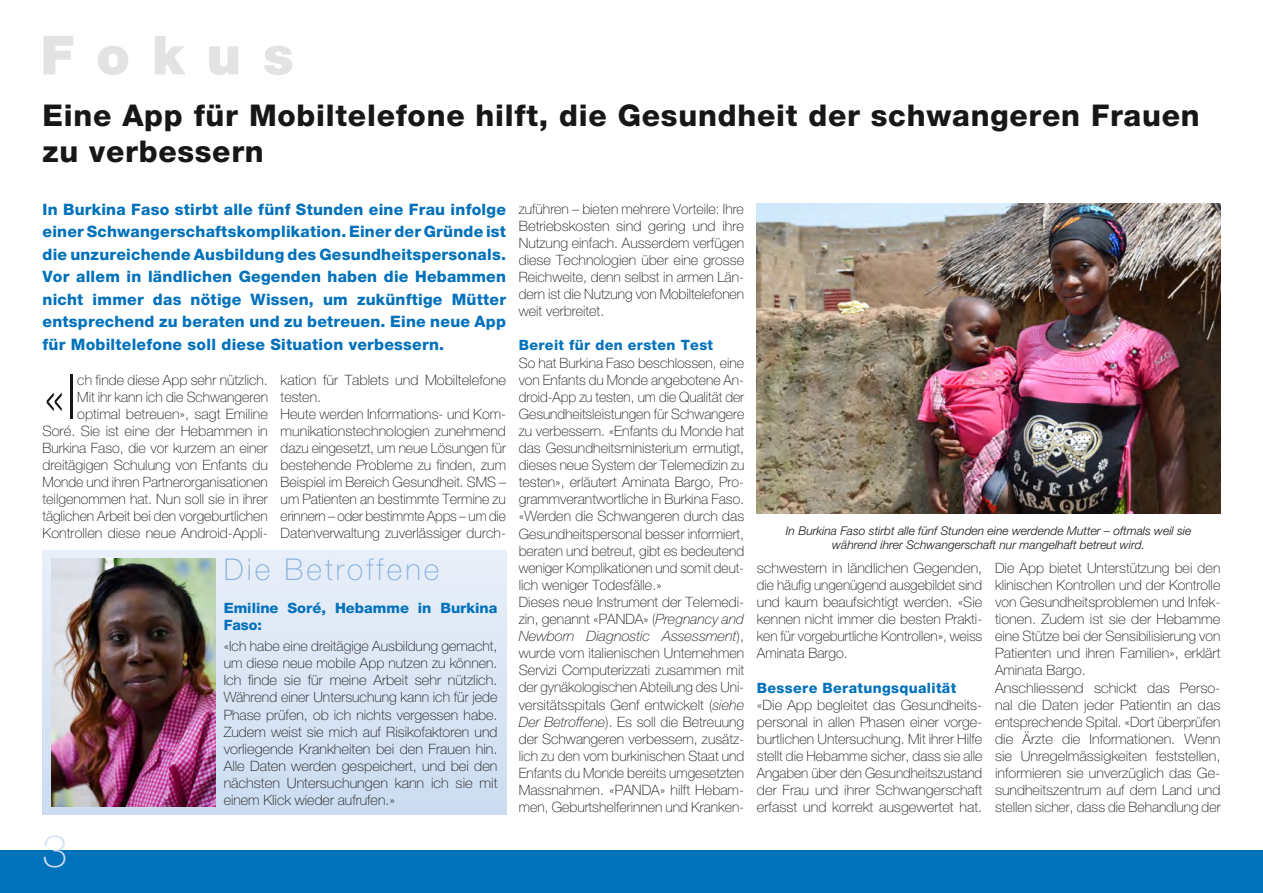
<style>
.page{position:relative;width:1263px;height:893px;background:#fff}
.page>*{position:absolute;margin:0;border:0;box-sizing:border-box;transform-origin:0 0}
.t1{font:100 62.1px "Helvetica Neue LT Pro";color:#181716}
.t2{font:900 54px "Helvetica Neue LT Pro";letter-spacing:.4em;color:#e3e3e3}
.t3{font:100 45px "Helvetica Neue LT Pro";color:#d3dff3}
.t4{font:800 30px/36px "Helvetica Neue LT Pro";letter-spacing:.025em;color:#181716}
.t5{font:100 30px "Helvetica Neue LT Pro";letter-spacing:.1em;color:#86b1df}
.t6{font:800 15.75px/22.5px "Helvetica Neue LT Pro";letter-spacing:.015em;color:#0071bb;text-align:justify}
.t7{font:100 14.25px/17.1px "Helvetica Neue LT Pro";color:#181716;text-align:justify}
.t8{font:800 14.25px "Helvetica Neue LT Pro";letter-spacing:.025em;color:#0071bb}
.t9{font:800 14.25px/17.1px "Helvetica Neue LT Pro";color:#0071bb}
.t10{font:italic 300 12px/13.5px "Helvetica Neue LT Pro";color:#181716;text-align:center}
.s1{font-style:italic}
</style>
<div class="page">
<div style="left:0;top:850px;width:1263px;height:43px;background:#0071bb"></div>
<img style="left:757px;top:203px;width:463px;height:311px">
<div style="left:43px;top:550px;width:463px;height:264px;background:linear-gradient(to bottom,#e9eff9,#cbdaf0)"></div>
<img style="left:51px;top:559px;width:164px;height:247px">
<h2 class="t2" style="left:40px;top:23px;width:255px">Fokus</h2>
<h3 class="t4" style="left:43px;top:97px;width:1159px">Eine App für Mobiltelefone hilft, die Gesundheit der schwangeren Frauen zu verbessern</h3>
<p class="t6" style="left:43px;top:198px;width:465px">In Burkina Faso stirbt alle fünf Stunden eine Frau infolge einer Schwangerschaftskomplikation. Einer der Gründe ist die unzureichende Ausbildung des Gesundheitspersonals.<br>Vor allem in ländlichen Gegenden haben die Hebammen nicht immer das nötige Wissen, um zukünftige Mütter entsprechend zu beraten und zu betreuen. Eine neue App für Mobiltelefone soll diese Situation verbessern.</p>
<p class="t7" style="left:281px;top:371px;width:227px;text-align:left">kation für Tablets und Mobiltelefone testen.<br>Heute werden Informations- und Kom&shy;munikationstechnologien zunehmend dazu eingesetzt, um neue Lösungen für bestehende Probleme zu finden, zum Beispiel im Bereich Gesundheit. SMS – um Patienten an bestimmte Termine zu erinnern – oder bestimmte Apps – um die Datenverwaltung zuverlässiger durch-</p>
<p class="t7" style="left:519px;top:200px;width:227px">zuführen – bieten mehrere Vorteile: Ihre Betriebskosten sind gering und ihre Nutzung einfach. Ausserdem verfügen diese Technologien über eine grosse Reichweite, denn selbst in armen Län&shy;dern ist die Nutzung von Mobiltelefonen weit verbreitet.</p>
<p class="t8" style="left:519px;top:337px;width:196px">Bereit für den ersten Test</p>
<p class="t7" style="left:519px;top:354px;width:227px;text-align:left">So hat Burkina Faso beschlossen, eine von Enfants du Monde angebotene An&shy;droid-App zu testen, um die Qualität der Gesundheitsleistungen für Schwangere zu verbessern. «Enfants du Monde hat das Gesundheitsministerium ermutigt, dieses neue System der Telemedizin zu testen», erläutert Aminata Bargo, Pro&shy;grammverantwortliche in Burkina Faso. «Werden die Schwangeren durch das Gesundheitspersonal besser informiert, beraten und betreut, gibt es bedeutend weniger Komplikationen und somit deut&shy;lich weniger Todesfälle.»<br>Dieses neue Instrument der Telemedi&shy;zin, genannt «PANDA» (<span class="s1">Pregnancy and Newborn Diagnostic Assessment</span>), wurde vom italienischen Unternehmen Servizi Computerizzati zusammen mit der gynäkologischen Abteilung des Uni&shy;versitätsspitals Genf entwickelt (<span class="s1">siehe Der Betroffene</span>). Es soll die Betreuung der Schwangeren verbessern, zusätz&shy;lich zu den vom burkinischen Staat und Enfants du Monde bereits umgesetzten Massnahmen. «PANDA» hilft Hebam&shy;men, Geburtshelferinnen und Kranken-</p>
<p class="t7" style="left:43px;top:371px;width:227px;text-align:right">ch finde diese App sehr nützlich.<br>Mit ihr kann ich die Schwangeren optimal betreuen», sagt Emiline Soré. Sie ist eine der Hebammen in Burkina Faso, die vor kurzem an einer dreitägigen Schulung von Enfants du Monde und ihren Partnerorganisationen teilgenommen hat. Nun soll sie in ihrer täglichen Arbeit bei den vorgeburtlichen Kontrollen diese neue Android-Appli-</p>
<h1 class="t1" style="left:43px;top:361px;width:36px">«I</h1>
<p class="t10" style="left:786px;top:524px;width:407px">In Burkina Faso stirbt alle fünf Stunden eine werdende Mutter – oftmals weil sie während ihrer Schwangerschaft nur mangelhaft betreut wird.</p>
<h3 class="t5" style="left:224px;top:552px;width:217px">Die Betroffene</h3>
<p class="t7" style="left:757px;top:559px;width:227px">schwestern in ländlichen Gegenden, die häufig ungenügend ausgebildet sind und kaum beaufsichtigt werden. «Sie kennen nicht immer die besten Prakti&shy;ken für vorgeburtliche Kontrollen», weiss Aminata Bargo.</p>
<p class="t8" style="left:757px;top:679px;width:201px">Bessere Beratungsqualität</p>
<p class="t7" style="left:757px;top:696px;width:227px">«Die App begleitet das Gesundheits&shy;personal in allen Phasen einer vorge&shy;burtlichen Untersuchung. Mit ihrer Hilfe stellt die Hebamme sicher, dass sie alle Angaben über den Gesundheitszustand der Frau und ihrer Schwangerschaft erfasst und korrekt ausgewertet hat.</p>
<p class="t7" style="left:995px;top:559px;width:227px;text-align:left">Die App bietet Unterstützung bei den klinischen Kontrollen und der Kontrolle von Gesundheitsproblemen und Infek&shy;tionen. Zudem ist sie der Hebamme eine Stütze bei der Sensibilisierung von Patienten und ihren Familien», erklärt Aminata Bargo.<br>Anschliessend schickt das Perso&shy;nal die Daten jeder Patientin an das entsprechende Spital. «Dort überprüfen die Ärzte die Informationen. Wenn sie Unregelmässigkeiten feststellen, informieren sie unverzüglich das Ge&shy;sundheitszentrum auf dem Land und stellen sicher, dass die Behandlung der</p>
<p class="t9" style="left:224px;top:599px;width:275px">Emiline Soré, Hebamme in Burkina<br>Faso:</p>
<p class="t7" style="left:224px;top:637px;width:275px">«Ich habe eine dreitägige Ausbildung gemacht, um diese neue mobile App nutzen zu können.<br>Ich finde sie für meine Arbeit sehr nützlich.<br>Während einer Untersuchung kann ich für jede Phase prüfen, ob ich nichts vergessen habe.<br>Zudem weist sie mich auf Risikofaktoren und vorliegende Krankheiten bei den Frauen hin.<br>Alle Daten werden gespeichert, und bei den nächsten Untersuchungen kann ich sie mit einem Klick wieder aufrufen.»</p>
<h3 class="t3" style="left:43px;top:825px;width:27px">3</h3>
</div>
